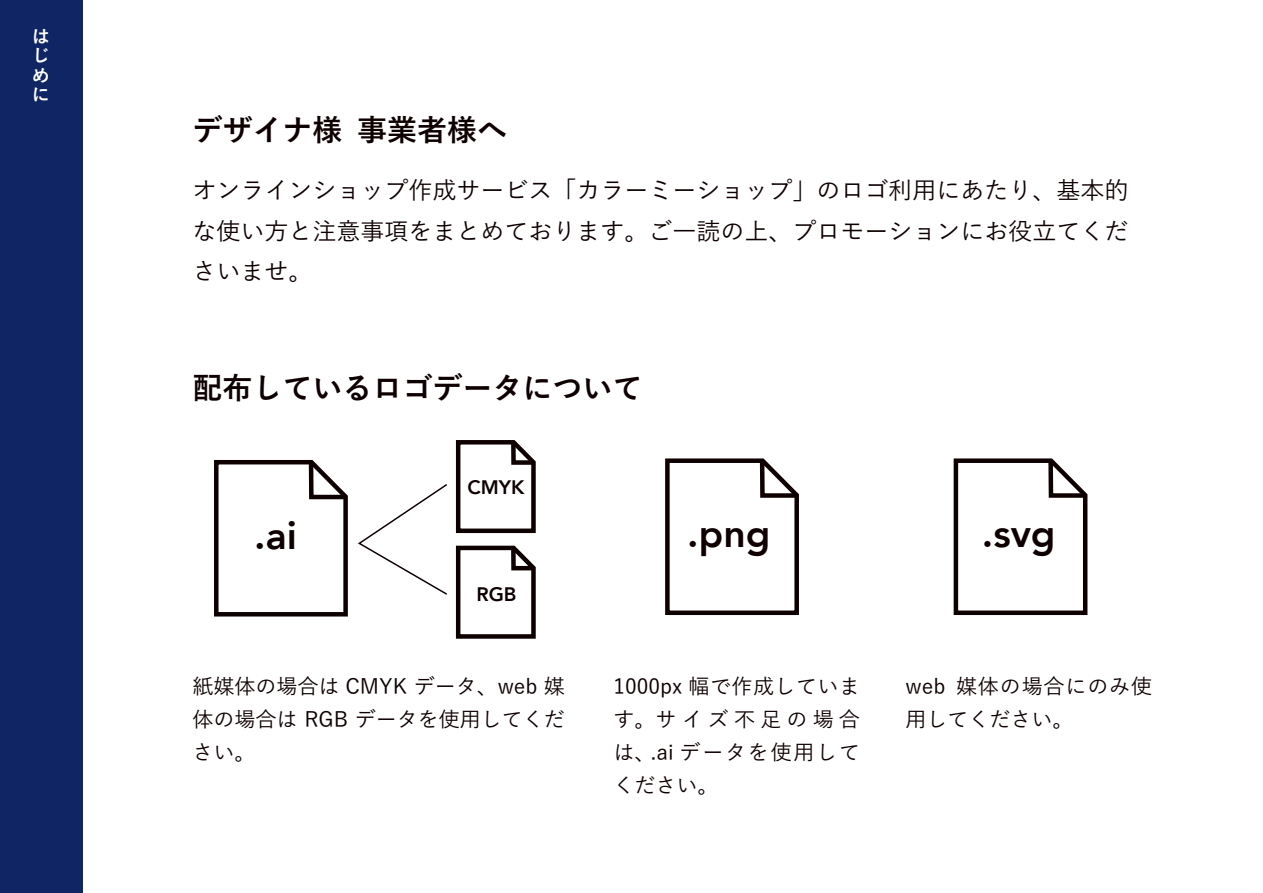
<style>
.page{position:relative;width:1263px;height:893px;background:#fff}
.page>*{position:absolute;margin:0;border:0;box-sizing:border-box;transform-origin:0 0}
.t1{font:800 39px "Avenir";color:#0e0000}
.t2{font:700 30px "Yu Go";color:#0e0000}
.t3{font:500 24px/40.5px "Yu Go";color:#0e0000;text-align:justify}
.t4{font:500 21px/33px "Yu Go";color:#0e0000;text-align:justify}
.t5{font:500 21px/33px "Yu Go";letter-spacing:.02em;color:#0e0000}
.t6{font:800 19.5px "Avenir";color:#0e0000}
.t7{font:700 18px/19.5px "Yu Go";color:#fff;text-align:justify}
</style>
<div class="page">
<div style="left:0;top:0;width:83px;height:893px;background:#102563"></div>
<svg style="left:665px;top:458px;width:134px;height:157px"></svg>
<svg style="left:953px;top:458px;width:135px;height:157px"></svg>
<svg style="left:214px;top:440px;width:322px;height:199px"></svg>
<p class="t7" style="left:32px;top:27px;width:18px">はじめに</p>
<p class="t2" style="left:192px;top:113px;width:316px">デザイナ様 事業者様へ</p>
<p class="t3" style="left:192px;top:167px;width:937px">オンラインショップ作成サービス「カラーミーショップ」のロゴ利用にあたり、基本的な使い方と注意事項をまとめております。ご一読の上、プロモーションにお役立てくださいませ。</p>
<p class="t2" style="left:192px;top:371px;width:451px">配布しているロゴデータについて</p>
<h1 class="t1" style="left:254px;top:505px;width:44px">.ai</h1>
<p class="t6" style="left:467px;top:472px;width:59px">CMYK</p>
<p class="t6" style="left:476px;top:579px;width:42px">RGB</p>
<p class="t4" style="left:192px;top:667px;width:374px">紙媒体の場合は CMYK データ、web 媒体の場合は RGB データを使用してください。</p>
<h1 class="t1" style="left:687px;top:504px;width:85px">.png</h1>
<h1 class="t1" style="left:982px;top:504px;width:75px">.svg</h1>
<p class="t4" style="left:613px;top:667px;width:248px">1000px 幅で作成しています。サイズ不足の場合は、.ai データを使用してください。</p>
<p class="t5" style="left:905px;top:667px;width:248px">web 媒体の場合にのみ使用してください。</p>
</div>
